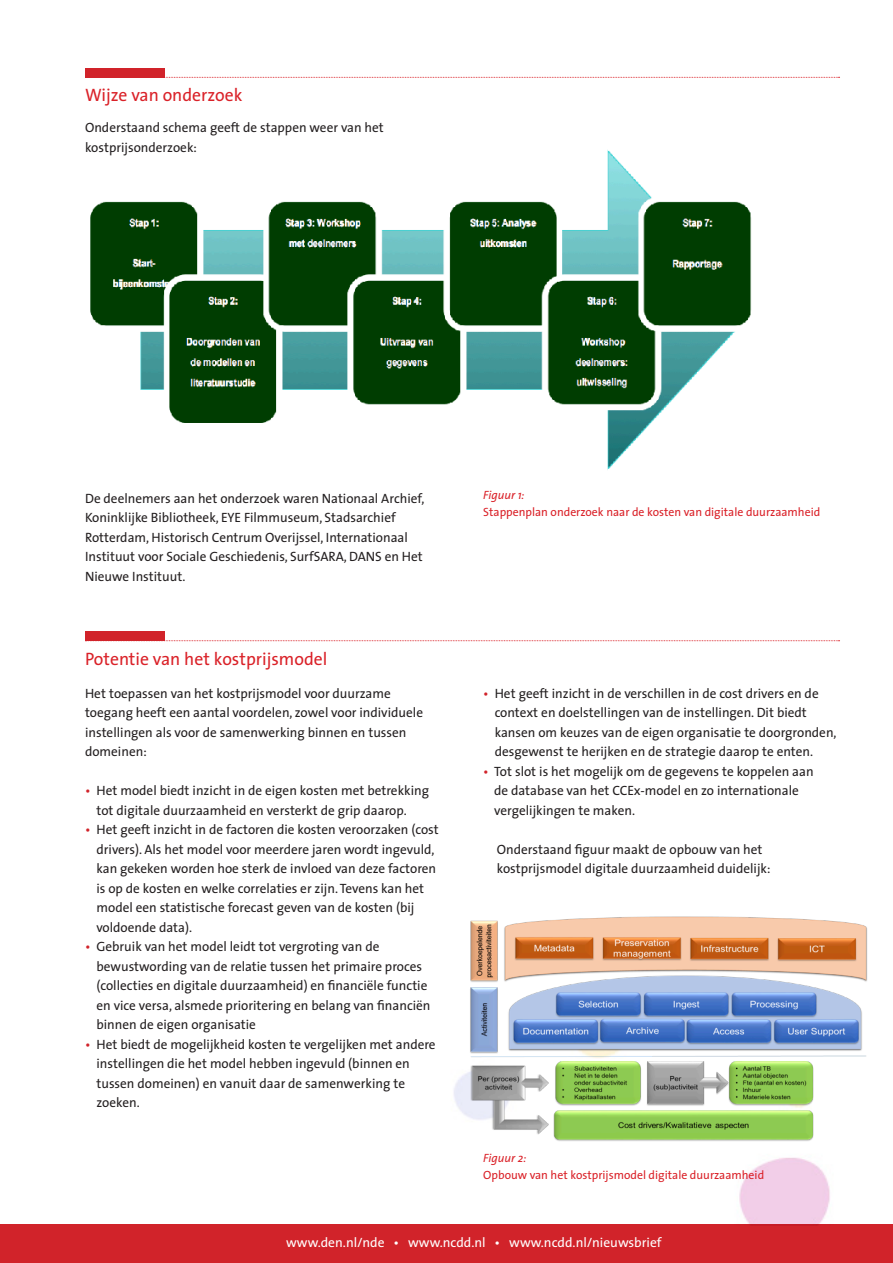
<style>
.page{position:relative;width:893px;height:1263px;background:#fff}
.page>*{position:absolute;margin:0;border:0;box-sizing:border-box;transform-origin:0 0}
.plat{font:18px "The Sans";color:#da2128}
.plat-2{font:13.5px/19.5px "The Sans";color:#231f20}
.tussenkoje{font:13.5px "The Sans";color:#fff}
.plat-3{font:12px "The Sans";color:#da2128}
.plat-4{font:italic 12px "The Sans";color:#da2128}
.s1{color:#d1232a}
</style>
<div class="page">
<img style="left:90px;top:149px;width:662px;height:321px">
<div style="left:0;top:1225px;width:893px;height:38px;background:#d1232a"></div>
<img style="left:441px;top:1072px;width:397px;height:153px">
<svg style="left:165px;top:77px;width:675px;height:1px"></svg>
<svg style="left:165px;top:640px;width:675px;height:1px"></svg>
<div style="left:85px;top:68px;width:80px;height:10px;background:#d1232a"></div>
<div style="left:85px;top:631px;width:80px;height:10px;background:#d1232a"></div>
<img style="left:469px;top:916px;width:399px;height:227px">
<p class="plat" style="left:85px;top:80px;width:159px">Wijze van onderzoek</p>
<p class="plat-2" style="left:85px;top:117px;width:300px">Onderstaand schema geeft de stappen weer van het kostprijsonderzoek:</p>
<p class="plat-2" style="left:85px;top:488px;width:341px">De deelnemers aan het onderzoek waren Nationaal Archief, Koninklijke Bibliotheek, EYE Filmmuseum, Stadsarchief Rotterdam, Historisch Centrum Overijssel, Internationaal Instituut voor Sociale Geschiedenis, SurfSARA, DANS en Het Nieuwe Instituut.</p>
<p class="plat" style="left:85px;top:644px;width:244px">Potentie van het kostprijsmodel</p>
<p class="plat-2" style="left:85px;top:683px;width:339px">Het toepassen van het kostprijsmodel voor duurzame toegang heeft een aantal voordelen, zowel voor individuele instellingen als voor de samenwerking binnen en tussen domeinen:</p>
<p class="plat-2" style="left:96px;top:780px;width:334px;text-indent:-11px"><span class="s1">•</span> Het model biedt inzicht in de eigen kosten met betrekking tot digitale duurzaamheid en versterkt de grip daarop.</p>
<p class="plat-2" style="left:96px;top:819px;width:344px;text-indent:-11px"><span class="s1">•</span> Het geeft inzicht in de factoren die kosten veroorzaken (cost drivers). Als het model voor meerdere jaren wordt ingevuld, kan gekeken worden hoe sterk de invloed van deze factoren is op de kosten en welke correlaties er zijn. Tevens kan het model een statistische forecast geven van de kosten (bij voldoende data).</p>
<p class="plat-2" style="left:96px;top:936px;width:336px;text-indent:-11px"><span class="s1">•</span> Gebruik van het model leidt tot vergroting van de bewustwording van de relatie tussen het primaire proces (collecties en digitale duurzaamheid) en financiële functie en vice versa, alsmede prioritering en belang van financiën binnen de eigen organisatie</p>
<p class="plat-2" style="left:96px;top:1034px;width:341px;text-indent:-11px"><span class="s1">•</span> Het biedt de mogelijkheid kosten te vergelijken met andere instellingen die het model hebben ingevuld (binnen en tussen domeinen) en vanuit daar de samenwerking te zoeken.</p>
<p class="plat-4" style="left:483px;top:485px;width:43px">Figuur 1:</p>
<p class="plat-3" style="left:483px;top:502px;width:338px">Stappenplan onderzoek naar de kosten van digitale duurzaamheid</p>
<p class="plat-2" style="left:495px;top:683px;width:343px;text-indent:-11px"><span class="s1">•</span> Het geeft inzicht in de verschillen in de cost drivers en de context en doelstellingen van de instellingen. Dit biedt kansen om keuzes van de eigen organisatie te doorgronden, desgewenst te herijken en de strategie daarop te enten.</p>
<p class="plat-2" style="left:494px;top:761px;width:321px;text-indent:-11px"><span class="s1">•</span> Tot slot is het mogelijk om de gegevens te koppelen aan de database van het CCEx-model en zo internationale vergelijkingen te maken.</p>
<p class="plat-2" style="left:497px;top:839px;width:275px">Onderstaand figuur maakt de opbouw van het kostprijsmodel digitale duurzaamheid duidelijk:</p>
<p class="plat-4" style="left:483px;top:1148px;width:45px">Figuur 2:</p>
<p class="plat-3" style="left:483px;top:1165px;width:282px">Opbouw van het kostprijsmodel digitale duurzaamheid</p>
<p class="tussenkoje" style="left:286px;top:1231px;width:377px">www.den.nl/nde • www.ncdd.nl • www.ncdd.nl/nieuwsbrief</p>
</div>
